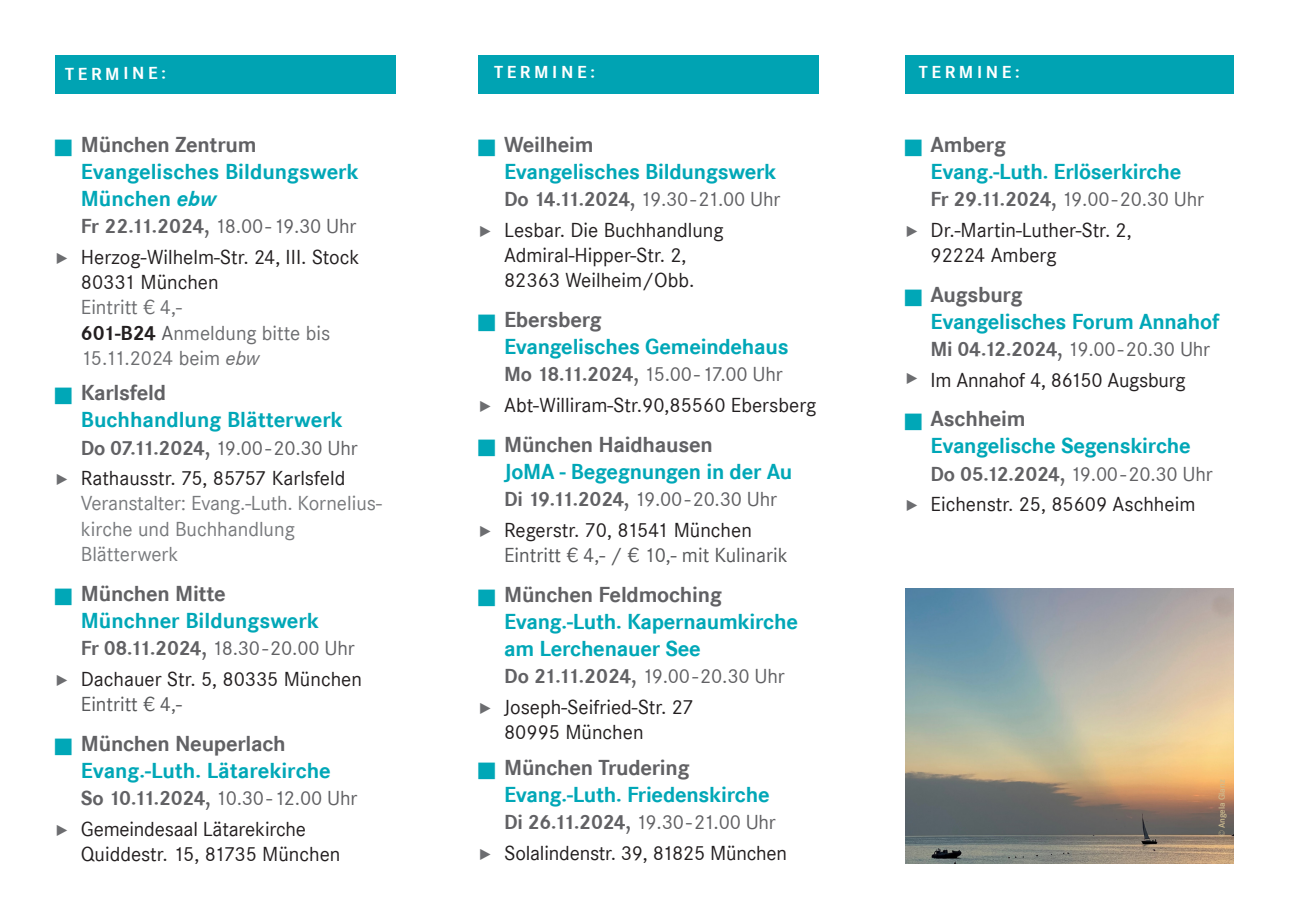
<style>
.page{position:relative;width:1289px;height:919px;background:#fff}
.page>*{position:absolute;margin:0;border:0;box-sizing:border-box;transform-origin:0 0}
.Ort{font:700 22.5px/27px "Corporate S";letter-spacing:-.01em;color:#00a7b7}
.Adresse{font:700 22.5px/27px "Corporate S";letter-spacing:-.01em;color:#00a7b7}
.Datum{font:21px "Corporate S";letter-spacing:-.01em;color:#616164}
.Datum-2{font:21px/25.2px "Corporate S";color:#231f20}
.Adresse-2{font:21px/25.2px "Corporate S";color:#231f20}
.Ort-2{font:21px/25.2px "Corporate S";color:#787a7d}
.Adresse-3{font:21px/25.2px "Corporate S";color:#57585a}
.Extras{font:21px/25.2px "Corporate S";color:#6c6d70}
.Ort-3{font:21px "Corporate S";letter-spacing:-.01em;color:#616164}
.t1{font:700 18px "Corporate S";letter-spacing:.2em;color:#fff}
._02_fliess_überschri{font:600 9px "Corporate S";color:#cebd91}
.s1{font-size:16.5px}
.s2{color:#616164}
.s3{font-style:italic}
.s4{font-weight:700}
.s5{font-size:25.5px;color:#6c6d70}
.s6{font-weight:700;color:#231f20}
.s7{color:#57585a}
.s8{color:#231f20}
.s9{font-weight:700;color:#616164}
.s10{font-family:"Times New Roman";font-weight:400}
</style>
<div class="page">
<div style="left:55px;top:55px;width:340px;height:39px;background:#00a3b3"></div>
<div style="left:905px;top:55px;width:328px;height:39px;background:#00a3b3"></div>
<div style="left:478px;top:55px;width:341px;height:39px;background:#00a3b3"></div>
<img style="left:905px;top:588px;width:328px;height:275px">
<p class="t1" style="left:65px;top:64px;width:102px;rotate:-1deg">TERMINE:</p>
<p class="t1" style="left:918px;top:62px;width:102px">TERMINE:</p>
<p class="t1" style="left:494px;top:62px;width:102px">TERMINE:</p>
<p class="Ort" style="left:81px;top:131px;width:279px;text-indent:-25px"><span class="s1">█</span> <span class="s2">München Zentrum<br></span>Evangelisches Bildungswerk<br>München <span class="s3">ebw</span></p>
<p class="Datum" style="left:81px;top:214px;width:277px"><span class="s4">Fr 22.11.2024,</span> 18.00-19.30 Uhr</p>
<p class="Datum-2" style="left:81px;top:244px;width:280px;text-indent:-25px"><span class="s5">▸</span> Herzog-Wilhelm-Str. 24, III. Stock<br>80331 München</p>
<p class="Extras" style="left:81px;top:295px;width:251px">Eintritt € 4,-<br><span class="s6">601-B24</span> <span class="s7">A</span>nmeldung bitte bis<br>15.11.2024 beim <span class="s3">ebw</span></p>
<p class="Ort" style="left:81px;top:380px;width:263px;text-indent:-25px"><span class="s1">█</span> <span class="s2">Karlsfeld<br></span>Buchhandlung Blätterwerk</p>
<p class="Ort-3" style="left:81px;top:435px;width:278px"><span class="s4">Do 07.11.2024,</span> 19.00-20.30 Uhr</p>
<p class="Ort-2" style="left:81px;top:465px;width:302px;text-indent:-25px"><span class="s5">▸</span> <span class="s8">Rathausstr. 75, 85757 Karlsfeld<br></span>Veranstalter: Evang.-Luth. Kornelius&shy;kirche und Buchhandlung<br>Blätterwerk</p>
<p class="Ort" style="left:81px;top:580px;width:239px;text-indent:-25px"><span class="s1">█</span> <span class="s2">München Mitte<br></span>Münchner Bildungswerk</p>
<p class="Datum" style="left:81px;top:636px;width:275px"><span class="s4">Fr 08.11.2024,</span> 18.30-20.00 Uhr</p>
<p class="Datum-2" style="left:81px;top:666px;width:283px;text-indent:-25px"><span class="s5">▸</span> Dachauer Str. 5, 80335 München<br><span class="s7">Eintritt € 4,-</span></p>
<p class="Ort" style="left:81px;top:730px;width:251px;text-indent:-25px"><span class="s1">█</span> <span class="s2">München Neuperlach<br></span>Evang.-Luth. Lätarekirche</p>
<p class="Datum" style="left:81px;top:786px;width:278px"><span class="s4">So 10.11.2024,</span> 10.30-12.00 Uhr</p>
<p class="Datum-2" style="left:81px;top:816px;width:261px;text-indent:-25px"><span class="s5">▸</span> Gemeindesaal Lätarekirche<br>Quiddestr. 15, 81735 München</p>
<p class="Ort" style="left:504px;top:131px;width:274px;text-indent:-25px"><span class="s1">█</span> <span class="s2">Weilheim<br></span>Evangelisches Bildungswerk</p>
<p class="Datum" style="left:504px;top:187px;width:278px"><span class="s4">Do 14.11.2024,</span> 19.30-21.00 Uhr</p>
<p class="Datum-2" style="left:478px;top:217px;width:246px;text-align:center"><span class="s5">▸</span> Lesbar. Die Buchhandlung<br>Admiral-Hipper-Str. 2,<br>82363 Weilheim/Obb.</p>
<p class="Ort" style="left:504px;top:306px;width:286px;text-indent:-25px"><span class="s1">█</span> <span class="s2">Ebersberg<br></span>Evangelisches Gemeindehaus</p>
<p class="Datum-2" style="left:478px;top:359px;width:339px;line-height:30.6px;text-align:center"><span class="s9">Mo 18.11.2024,</span> <span class="s2">15.00-17.00 Uhr<br></span><span class="s5">▸</span> Abt-Williram-Str.90,85560 Ebersberg</p>
<p class="Ort" style="left:504px;top:431px;width:289px;text-indent:-25px"><span class="s1">█</span> <span class="s2">München Haidhausen<br></span>JoMA - Begegnungen in der Au</p>
<p class="Datum" style="left:504px;top:487px;width:274px"><span class="s4">Di 19.11.2024,</span> 19.00-20.30 Uhr</p>
<p class="Adresse-3" style="left:504px;top:517px;width:285px;text-indent:-25px"><span class="s5">▸</span> <span class="s8">Regerstr. 70, 81541 München<br></span>Eintritt € 4,- / € 10,- mit Kulinarik</p>
<p class="Adresse" style="left:504px;top:581px;width:295px;text-indent:-25px"><span class="s1">█</span> <span class="s2">München Feldmoching<br></span>Evang.-Luth. Kapernaumkirche am Lerchenauer See</p>
<p class="Datum" style="left:504px;top:664px;width:282px"><span class="s4">Do 21.11.2024,</span> 19.00-20.30 Uhr</p>
<p class="Adresse-2" style="left:504px;top:694px;width:191px;text-indent:-25px"><span class="s5">▸</span> Joseph-Seifried-Str. 27<br>80995 München</p>
<p class="Ort" style="left:504px;top:754px;width:267px;text-indent:-25px"><span class="s1">█</span> <span class="s2">München Trudering<br></span>Evang.-Luth. Friedenskirche</p>
<p class="Datum" style="left:504px;top:809px;width:273px"><span class="s4">Di 26.11.2024,</span> 19.30-21.00 Uhr</p>
<p class="Adresse-2" style="left:478px;top:840px;width:310px"><span class="s5">▸</span> Solalindenstr. 39, 81825 München</p>
<p class="Ort" style="left:930px;top:131px;width:252px;text-indent:-25px"><span class="s1">█</span> <span class="s2">Amberg<br></span>Evang.-Luth. Erlöserkirche</p>
<p class="Datum" style="left:930px;top:187px;width:275px"><span class="s4">Fr 29.11.2024,</span> 19.00-20.30 Uhr</p>
<p class="Adresse-2" style="left:930px;top:217px;width:203px;text-indent:-25px"><span class="s5">▸</span> Dr.-Martin-Luther-Str. 2,<br>92224 Amberg</p>
<p class="Adresse" style="left:930px;top:281px;width:290px;text-indent:-25px"><span class="s1">█</span> <span class="s2">Augsburg<br></span>Evangelisches Forum Annahof</p>
<p class="Datum" style="left:930px;top:337px;width:281px"><span class="s4">Mi 04.12.2024,</span> 19.00-20.30 Uhr</p>
<p class="Adresse-2" style="left:905px;top:367px;width:282px"><span class="s5">▸</span> Im Annahof 4, 86150 Augsburg</p>
<p class="Ort" style="left:930px;top:406px;width:261px;text-indent:-25px"><span class="s1">█</span> <span class="s2">Aschheim<br></span>Evangelische Segenskirche</p>
<p class="Datum" style="left:930px;top:461px;width:283px"><span class="s4">Do 05.12.2024,</span> 19.00-20.30 Uhr</p>
<p class="Adresse-2" style="left:905px;top:492px;width:292px"><span class="s5">▸</span> Eichenstr. 25, 85609 Aschheim</p>
<p class="_02_fliess_überschri" style="left:1216px;top:837px;width:59px;rotate:-90deg"><span class="s10">©</span> Angela Glanz</p>
</div>
